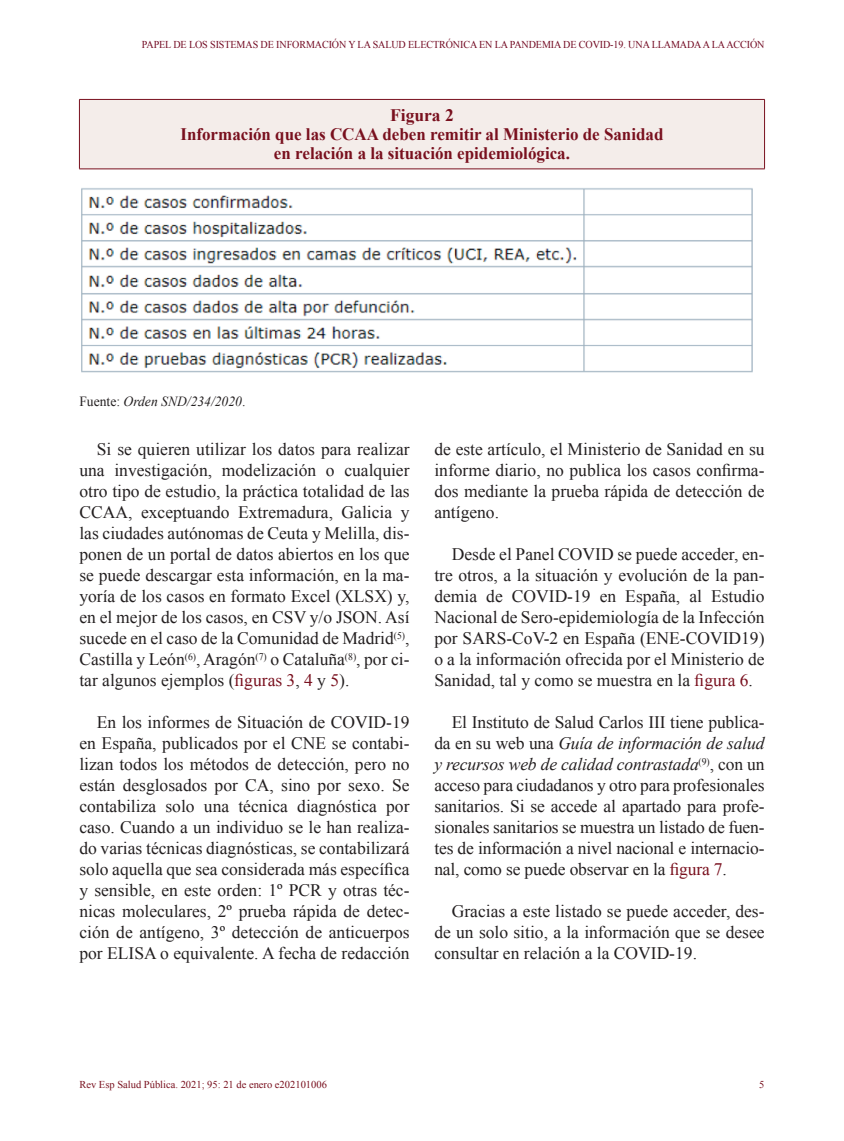
<style>
.page{position:relative;width:844px;height:1141px;background:#fff}
.page>*{position:absolute;margin:0;border:0;box-sizing:border-box;transform-origin:0 0}
.t1{font:17.5px/21px "Times New Roman";color:#231f20;text-align:justify}
.t2{font:700 17.5px/19.2px "Times New Roman";color:#79101e;text-align:center}
.t3{font:italic 14px "Times New Roman";color:#231f20}
.t4{font:10.5px "Times New Roman";letter-spacing:-.01em;color:#730b23;scale:.96 1}
.t5{font:10.5px "Times New Roman";color:#79101e}
.s1{font-style:normal}
.s2{color:#79101e}
.s3{font-style:italic}
</style>
<div class="page">
<div style="left:79px;top:99px;width:685px;height:70px;background:#f4edea"></div>
<hr style="left:79px;top:100px;width:1px;height:69px;background:#79101e">
<hr style="left:764px;top:100px;width:1px;height:69px;background:#79101e">
<hr style="left:79px;top:99px;width:685px;height:1px;background:#79101e">
<hr style="left:79px;top:169px;width:685px;height:1px;background:#79101e">
<img style="left:81px;top:188px;width:672px;height:185px">
<p class="t4" style="left:142px;top:38px;width:650px">PAPEL DE LOS SISTEMAS DE INFORMACIÓN Y LA SALUD ELECTRÓNICA EN LA PANDEMIA DE COVID-19. UNA LLAMADA A LA ACCIÓN</p>
<p class="t2" style="left:180px;top:105px;width:484px">Figura 2<br>Información que las CCAA deben remitir al Ministerio de Sanidad en relación a la situación epidemiológica.</p>
<p class="t3" style="left:79px;top:391px;width:167px"><span class="s1">Fuente:</span> Orden SND/234/2020<span class="s1">.</span></p>
<p class="t1" style="left:79px;top:439px;width:331px;text-indent:17px">Si se quieren utilizar los datos para realizar una investigación, modelización o cualquier otro tipo de estudio, la práctica totalidad de las CCAA, exceptuando Extremadura, Galicia y las ciudades autónomas de Ceuta y Melilla, dis&shy;ponen de un portal de datos abiertos en los que se puede descargar esta información, en la ma&shy;yoría de los casos en formato Excel (XLSX) y, en el mejor de los casos, en CSV y/o JSON. Así sucede en el caso de la Comunidad de Madrid<sup>(5)</sup>, Castilla y León<sup>(6)</sup>, Aragón<sup>(7)</sup> o Cataluña<sup>(8)</sup>, por ci&shy;tar algunos ejemplos (<span class="s2">figuras 3</span>, <span class="s2">4</span> y <span class="s2">5</span>).</p>
<p class="t1" style="left:79px;top:712px;width:331px;text-indent:17px">En los informes de Situación de COVID-19 en España, publicados por el CNE se contabi&shy;lizan todos los métodos de detección, pero no están desglosados por CA, sino por sexo. Se contabiliza solo una técnica diagnóstica por caso. Cuando a un individuo se le han realiza&shy;do varias técnicas diagnósticas, se contabilizará solo aquella que sea considerada más específica y sensible, en este orden: 1º PCR y otras téc&shy;nicas moleculares, 2º prueba rápida de detec&shy;ción de antígeno, 3º detección de anticuerpos por ELISA o equivalente. A fecha de redacción</p>
<p class="t1" style="left:434px;top:439px;width:331px">de este artículo, el Ministerio de Sanidad en su informe diario, no publica los casos confirma&shy;dos mediante la prueba rápida de detección de antígeno.</p>
<p class="t1" style="left:434px;top:544px;width:331px;text-indent:17px">Desde el Panel COVID se puede acceder, en&shy;tre otros, a la situación y evolución de la pan&shy;demia de COVID-19 en España, al Estudio Nacional de Sero-epidemiología de la Infección por SARS-CoV-2 en España (ENE-COVID19) o a la información ofrecida por el Ministerio de Sanidad, tal y como se muestra en la <span class="s2">figura 6</span>.</p>
<p class="t1" style="left:434px;top:712px;width:331px;text-indent:17px">El Instituto de Salud Carlos III tiene publica&shy;da en su web una <span class="s3">Guía de información de salud y recursos web de calidad contrastada</span><sup>(9)</sup>, con un acceso para ciudadanos y otro para profesionales sanitarios. Si se accede al apartado para profe&shy;sionales sanitarios se muestra un listado de fuen&shy;tes de información a nivel nacional e internacio&shy;nal, como se puede observar en la <span class="s2">figura 7</span>.</p>
<p class="t1" style="left:434px;top:901px;width:331px;text-indent:17px">Gracias a este listado se puede acceder, des&shy;de un solo sitio, a la información que se desee consultar en relación a la COVID-19.</p>
<p class="t5" style="left:79px;top:1077px;width:249px">Rev Esp Salud Pública. 2021; 95: 21 de enero e202101006</p>
<p class="t5" style="left:759px;top:1077px;width:7px">5</p>
</div>
